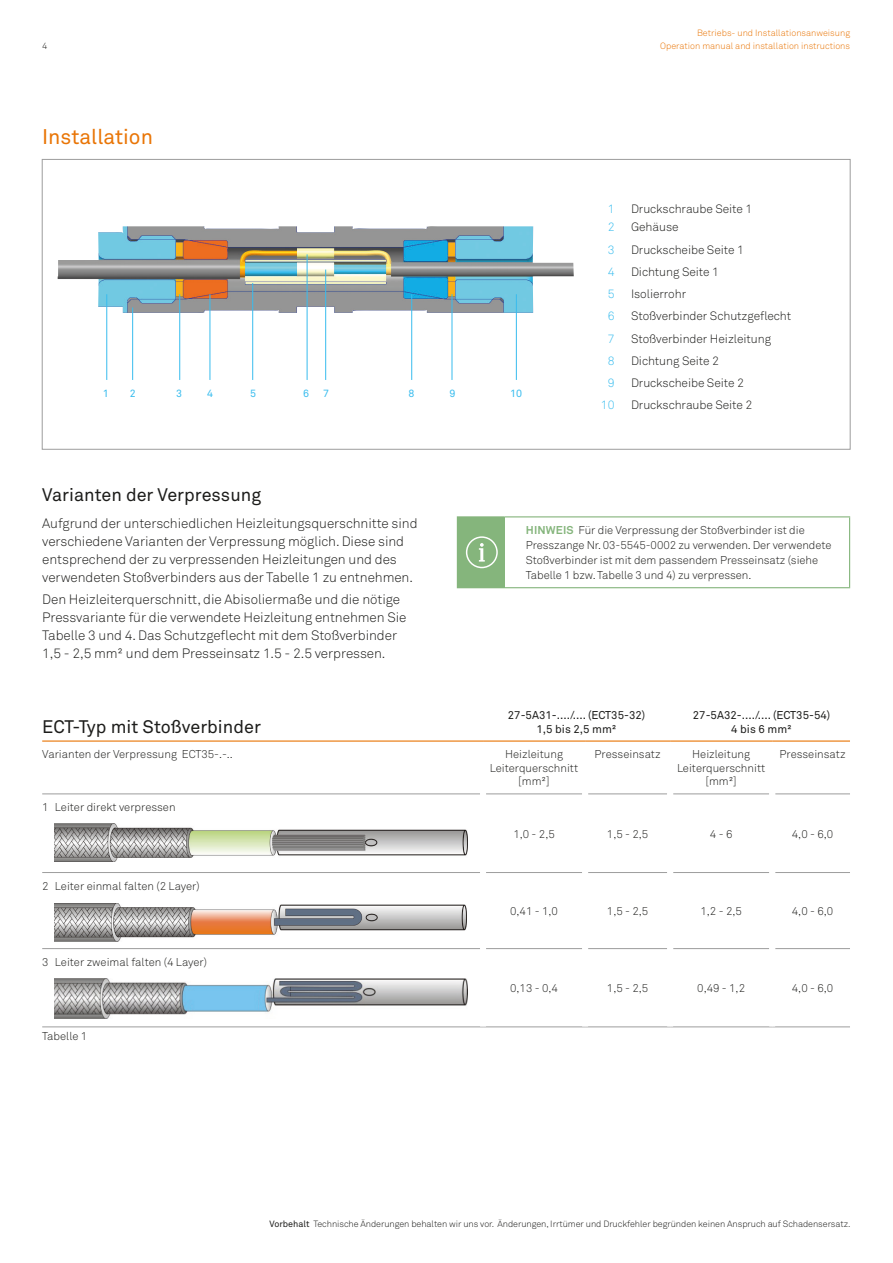
<style>
.page{position:relative;width:893px;height:1263px;background:#fff}
.page>*{position:absolute;margin:0;border:0;box-sizing:border-box;transform-origin:0 0}
.t1{font:21px "Akkurat Pro";color:#e97506}
.t2{font:18px "Akkurat Pro";color:#1d1d1b}
.t3{font:300 13.5px/18px "Akkurat Pro";letter-spacing:-.005em;color:#1d1d1b}
.t4{font:300 12px "Akkurat Pro";letter-spacing:-.005em;color:#1d1d1b}
.t5{font:300 12px "Akkurat Pro";color:#38bcee}
.t6{font:300 11.25px/13.5px "Akkurat Pro";letter-spacing:-.005em;color:#1d1d1b;text-align:center}
.t7{font:11.25px/13.5px "Akkurat Pro";color:#1d1d1b;text-align:center}
.t8{font:10.5px "Akkurat Pro";color:#38bcee}
.t9{font:300 9px "Akkurat Pro";letter-spacing:-.005em;color:#1d1d1b}
.t10{font:300 9px "Akkurat Pro";color:#e97506}
.s1{font-weight:700;color:#85b57c}
.s2{font-weight:400}
</style>
<div class="page">
<img style="left:58px;top:226px;width:516px;height:87px">
<hr style="left:106px;top:294px;width:1px;height:86px;background:#38bcee">
<hr style="left:132px;top:307px;width:1px;height:73px;background:#38bcee">
<hr style="left:179px;top:294px;width:1px;height:86px;background:#38bcee">
<hr style="left:210px;top:294px;width:1px;height:86px;background:#38bcee">
<hr style="left:252px;top:283px;width:1px;height:97px;background:#38bcee">
<hr style="left:307px;top:254px;width:1px;height:126px;background:#38bcee">
<hr style="left:325px;top:270px;width:1px;height:110px;background:#38bcee">
<hr style="left:411px;top:294px;width:1px;height:86px;background:#38bcee">
<hr style="left:452px;top:294px;width:1px;height:86px;background:#38bcee">
<hr style="left:516px;top:294px;width:1px;height:86px;background:#38bcee">
<svg style="left:42px;top:793px;width:13px;height:1px"></svg>
<hr style="left:55px;top:793px;width:425px;height:1px;background:#9d9d9d">
<hr style="left:486px;top:793px;width:96px;height:1px;background:#9d9d9d">
<hr style="left:588px;top:793px;width:79px;height:1px;background:#9d9d9d">
<hr style="left:673px;top:793px;width:96px;height:1px;background:#9d9d9d">
<hr style="left:775px;top:793px;width:75px;height:1px;background:#9d9d9d">
<svg style="left:42px;top:872px;width:13px;height:1px"></svg>
<hr style="left:55px;top:872px;width:425px;height:1px;background:#9d9d9d">
<hr style="left:486px;top:872px;width:96px;height:1px;background:#9d9d9d">
<hr style="left:588px;top:872px;width:79px;height:1px;background:#9d9d9d">
<hr style="left:673px;top:872px;width:96px;height:1px;background:#9d9d9d">
<hr style="left:775px;top:872px;width:75px;height:1px;background:#9d9d9d">
<svg style="left:42px;top:948px;width:13px;height:1px"></svg>
<hr style="left:55px;top:948px;width:425px;height:1px;background:#9d9d9d">
<hr style="left:486px;top:948px;width:96px;height:1px;background:#9d9d9d">
<hr style="left:588px;top:948px;width:79px;height:1px;background:#9d9d9d">
<hr style="left:673px;top:948px;width:96px;height:1px;background:#9d9d9d">
<hr style="left:775px;top:948px;width:75px;height:1px;background:#9d9d9d">
<svg style="left:42px;top:1026px;width:13px;height:1px"></svg>
<hr style="left:55px;top:1026px;width:428px;height:1px;background:#9d9d9d">
<hr style="left:483px;top:1026px;width:102px;height:1px;background:#9d9d9d">
<hr style="left:585px;top:1026px;width:85px;height:1px;background:#9d9d9d">
<hr style="left:670px;top:1026px;width:102px;height:1px;background:#9d9d9d">
<hr style="left:772px;top:1026px;width:78px;height:1px;background:#9d9d9d">
<svg style="left:42px;top:740px;width:13px;height:2px"></svg>
<hr style="left:55px;top:740px;width:428px;height:2px;background:#e97506">
<hr style="left:483px;top:740px;width:102px;height:2px;background:#e97506">
<hr style="left:585px;top:740px;width:85px;height:2px;background:#e97506">
<hr style="left:670px;top:740px;width:102px;height:2px;background:#e97506">
<hr style="left:772px;top:740px;width:78px;height:2px;background:#e97506">
<img style="left:55px;top:823px;width:413px;height:39px">
<img style="left:55px;top:903px;width:412px;height:38px">
<img style="left:55px;top:979px;width:412px;height:39px">
<div style="left:457px;top:517px;width:48px;height:71px;background:#85b57c"></div>
<hr style="left:457px;top:516px;width:48px;height:1px;background:#85b57c">
<hr style="left:505px;top:516px;width:345px;height:1px;background:#85b57c">
<hr style="left:849px;top:517px;width:1px;height:70px;background:#85b57c">
<hr style="left:505px;top:587px;width:345px;height:1px;background:#85b57c">
<svg style="left:466px;top:536px;width:32px;height:32px"></svg>
<p class="t10" style="left:697px;top:28px;width:155px">Betriebs- und Installationsanweisung</p>
<p class="t9" style="left:42px;top:41px;width:7px">4</p>
<p class="t10" style="left:660px;top:41px;width:191px">Operation manual and installation instructions</p>
<h1 class="t1" style="left:42px;top:124px;width:112px">Installation</h1>
<p class="t8" style="left:103px;top:387px;width:7px">1</p>
<p class="t8" style="left:130px;top:387px;width:7px">2</p>
<p class="t8" style="left:176px;top:387px;width:7px">3</p>
<p class="t8" style="left:207px;top:387px;width:7px">4</p>
<p class="t8" style="left:250px;top:387px;width:7px">5</p>
<p class="t8" style="left:303px;top:387px;width:7px">6</p>
<p class="t8" style="left:323px;top:387px;width:7px">7</p>
<p class="t8" style="left:409px;top:387px;width:7px">8</p>
<p class="t8" style="left:449px;top:387px;width:7px">9</p>
<p class="t8" style="left:510px;top:387px;width:13px">10</p>
<p class="t5" style="left:608px;top:202px;width:8px">1</p>
<p class="t4" style="left:631px;top:202px;width:123px">Druckschraube Seite 1</p>
<p class="t5" style="left:608px;top:220px;width:8px">2</p>
<p class="t4" style="left:631px;top:220px;width:49px">Gehäuse</p>
<p class="t5" style="left:608px;top:242px;width:8px">3</p>
<p class="t4" style="left:631px;top:242px;width:114px">Druckscheibe Seite 1</p>
<p class="t5" style="left:608px;top:264px;width:8px">4</p>
<p class="t4" style="left:631px;top:264px;width:89px">Dichtung Seite 1</p>
<p class="t5" style="left:608px;top:287px;width:8px">5</p>
<p class="t4" style="left:631px;top:287px;width:57px">Isolierrohr</p>
<p class="t5" style="left:608px;top:309px;width:8px">6</p>
<p class="t4" style="left:631px;top:309px;width:162px">Stoßverbinder Schutzgeflecht</p>
<p class="t5" style="left:608px;top:331px;width:8px">7</p>
<p class="t4" style="left:631px;top:331px;width:142px">Stoßverbinder Heizleitung</p>
<p class="t5" style="left:608px;top:353px;width:8px">8</p>
<p class="t4" style="left:631px;top:353px;width:89px">Dichtung Seite 2</p>
<p class="t5" style="left:608px;top:376px;width:8px">9</p>
<p class="t4" style="left:631px;top:376px;width:114px">Druckscheibe Seite 2</p>
<p class="t5" style="left:601px;top:398px;width:15px">10</p>
<p class="t4" style="left:631px;top:398px;width:123px">Druckschraube Seite 2</p>
<h2 class="t2" style="left:42px;top:485px;width:220px">Varianten der Verpressung</h2>
<p class="t3" style="left:42px;top:514px;width:377px">Aufgrund der unterschiedlichen Heizleitungsquerschnitte sind verschiedene Varianten der Verpressung möglich. Diese sind entsprechend der zu verpressenden Heizleitungen und des verwendeten Stoßverbinders aus der Tabelle 1 zu entnehmen.</p>
<p class="t3" style="left:42px;top:590px;width:366px">Den Heizleiterquerschnitt, die Abisoliermaße und die nötige Pressvariante für die verwendete Heizleitung entnehmen Sie Tabelle 3 und 4. Das Schutzgeflecht mit dem Stoßverbinder 1,5 - 2,5 mm² und dem Presseinsatz 1.5 - 2.5 verpressen.</p>
<p class="t6" style="left:526px;top:523px;width:307px;line-height:15px;text-align:left"><span class="s1">HINWEIS</span> Für die Verpressung der Stoßverbinder ist die Presszange Nr. 03-5545-0002 zu verwenden. Der verwendete Stoßverbinder ist mit dem passendem Presseinsatz (siehe Tabelle 1 bzw. Tabelle 3 und 4) zu verpressen.</p>
<h2 class="t2" style="left:42px;top:716px;width:220px">ECT-Typ mit Stoßverbinder</h2>
<p class="t7" style="left:508px;top:708px;width:139px">27-5A31-..../.... (ECT35-32)<br>1,5 bis 2,5 mm²</p>
<p class="t7" style="left:693px;top:708px;width:139px">27-5A32-..../.... (ECT35-54)<br>4 bis 6 mm²</p>
<p class="t6" style="left:42px;top:748px;width:192px">Varianten der Verpressung ECT35-.-..</p>
<p class="t6" style="left:490px;top:748px;width:90px">Heizleitung<br>Leiterquerschnitt [mm²]</p>
<p class="t6" style="left:595px;top:748px;width:67px">Presseinsatz</p>
<p class="t6" style="left:677px;top:748px;width:90px">Heizleitung<br>Leiterquerschnitt [mm²]</p>
<p class="t6" style="left:780px;top:748px;width:67px">Presseinsatz</p>
<p class="t6" style="left:42px;top:800px;width:135px">1 Leiter direkt verpressen</p>
<p class="t6" style="left:513px;top:827px;width:43px">1,0 - 2,5</p>
<p class="t6" style="left:607px;top:827px;width:43px">1,5 - 2,5</p>
<p class="t6" style="left:710px;top:827px;width:24px">4 - 6</p>
<p class="t6" style="left:792px;top:827px;width:43px">4,0 - 6,0</p>
<p class="t6" style="left:42px;top:879px;width:159px">2 Leiter einmal falten (2 Layer)</p>
<p class="t6" style="left:42px;top:955px;width:166px">3 Leiter zweimal falten (4 Layer)</p>
<p class="t6" style="left:42px;top:1029px;width:47px">Tabelle 1</p>
<p class="t6" style="left:510px;top:904px;width:49px">0,41 - 1,0</p>
<p class="t6" style="left:607px;top:904px;width:43px">1,5 - 2,5</p>
<p class="t6" style="left:700px;top:904px;width:43px">1,2 - 2,5</p>
<p class="t6" style="left:792px;top:904px;width:43px">4,0 - 6,0</p>
<p class="t6" style="left:510px;top:981px;width:49px">0,13 - 0,4</p>
<p class="t6" style="left:607px;top:981px;width:43px">1,5 - 2,5</p>
<p class="t6" style="left:697px;top:981px;width:49px">0,49 - 1,2</p>
<p class="t6" style="left:792px;top:981px;width:43px">4,0 - 6,0</p>
<p class="t9" style="left:270px;top:1219px;width:582px"><span class="s2">Vorbehalt</span> Technische Änderungen behalten wir uns vor. Änderungen, Irrtümer und Druckfehler begründen keinen Anspruch auf Schadensersatz.</p>
</div>
